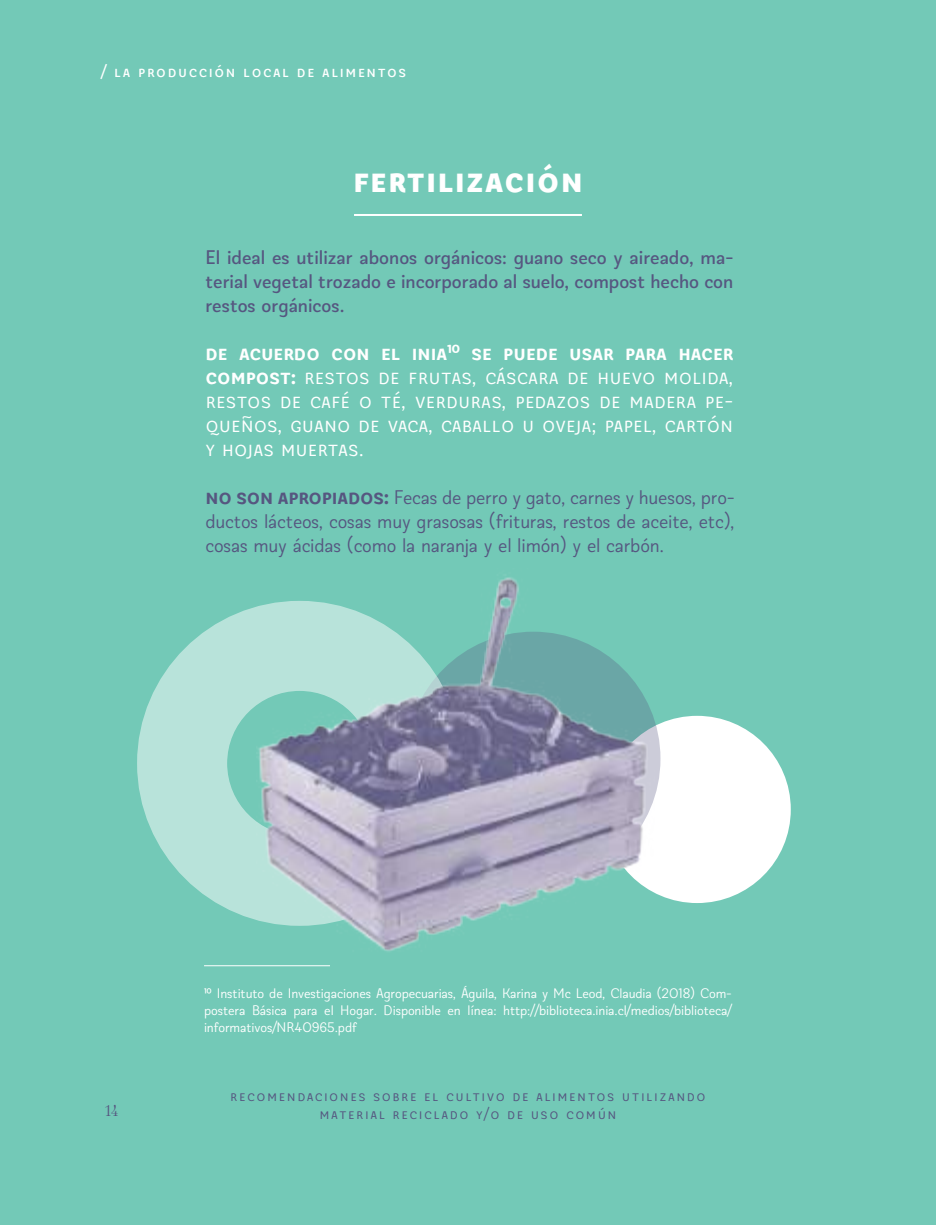
<style>
.page{position:relative;width:936px;height:1225px;background:#fff}
.page>*{position:absolute;margin:0;border:0;box-sizing:border-box;transform-origin:0 0}
.t1{font:900 36px "Biblioteca Sans";letter-spacing:.05em;color:#fff}
.t2{font:22px/24px "Biblioteca Sans";color:#fff;text-align:justify}
.t3{font:20px/24px "Biblioteca Sans";letter-spacing:-.01em;color:#565680;text-align:justify}
.t4{font:600 20px/24px "Biblioteca Sans";color:#565680;text-align:justify}
.t5{font:600 16px "Biblioteca Sans";letter-spacing:.1em;color:#fff}
.t6{font:16px "Biblioteca";color:#565680}
.t7{font:15px/18px "Biblioteca Sans";letter-spacing:.1em;color:#565680;text-align:center}
.t8{font:14px/16.8px "Biblioteca Sans";letter-spacing:-.01em;color:#fff;text-align:justify}
.s1{font-weight:700}
.s2{font-weight:700;font-size:22px}
</style>
<div class="page">
<div style="left:0;top:0;width:935px;height:1225px;background:#73c9b7"></div>
<hr style="left:354px;top:214px;width:228px;height:2px;background:#fff">
<div style="left:603px;top:716px;width:187px;height:187px;background:#fff;border-radius:50%"></div>
<div style="left:137px;top:601px;width:325px;height:324px;border:90px solid #fff;border-radius:50%"></div>
<img style="left:257px;top:568px;width:397px;height:397px">
<hr style="left:204px;top:965px;width:126px;height:1px;background:#fff">
<p class="t5" style="left:101px;top:61px;width:57px">/ la prod</p>
<p class="t5" style="left:178px;top:61px;width:75px">ucción local</p>
<p class="t5" style="left:297px;top:61px;width:35px">de alimen</p>
<p class="t5" style="left:378px;top:61px;width:20px">tos</p>
<h1 class="t1" style="left:353px;top:156px;width:118px">fertilizaci</h1>
<h1 class="t1" style="left:537px;top:156px;width:43px">ón</h1>
<h3 class="t4" style="left:205px;top:245px;width:529px">El ideal es utilizar abonos orgánicos: guano seco y aireado, ma&shy;terial vegetal trozado e incorporado al suelo, compost hecho con restos orgánicos.</h3>
<h2 class="t2" style="left:205px;top:341px;width:529px"><span class="s1">De acuerdo con el INIA10 se puede usar para hacer compost:</span> restos de frutas, cáscara de huevo molida, restos de café o té, verduras, pedazos de madera pe&shy;queños, guano de vaca, caballo u oveja; papel, cartón y hojas muertas.</h2>
<h3 class="t3" style="left:205px;top:485px;width:530px"><span class="s2">no son apropiados:</span> Fecas de perro y gato, carnes y huesos, pro&shy;ductos lácteos, cosas muy grasosas (frituras, restos de aceite, etc), cosas muy ácidas (como la naranja y el limón) y el carbón.</h3>
<p class="t8" style="left:204px;top:985px;width:529px">10 Instituto de Investigaciones Agropecuarias, Águila, Karina y Mc Leod, Claudia (2018) Com&shy;postera Básica para el Hogar. Disponible en línea: http://biblioteca.inia.cl/medios/biblioteca/ informativos/NR40965.pdf</p>
<p class="t6" style="left:105px;top:1101px;width:14px">14</p>
<p class="t7" style="left:230px;top:1087px;width:477px">Recomendaciones sobre el cultivo de alimentos utilizando material reciclado y/o de uso común</p>
</div>
